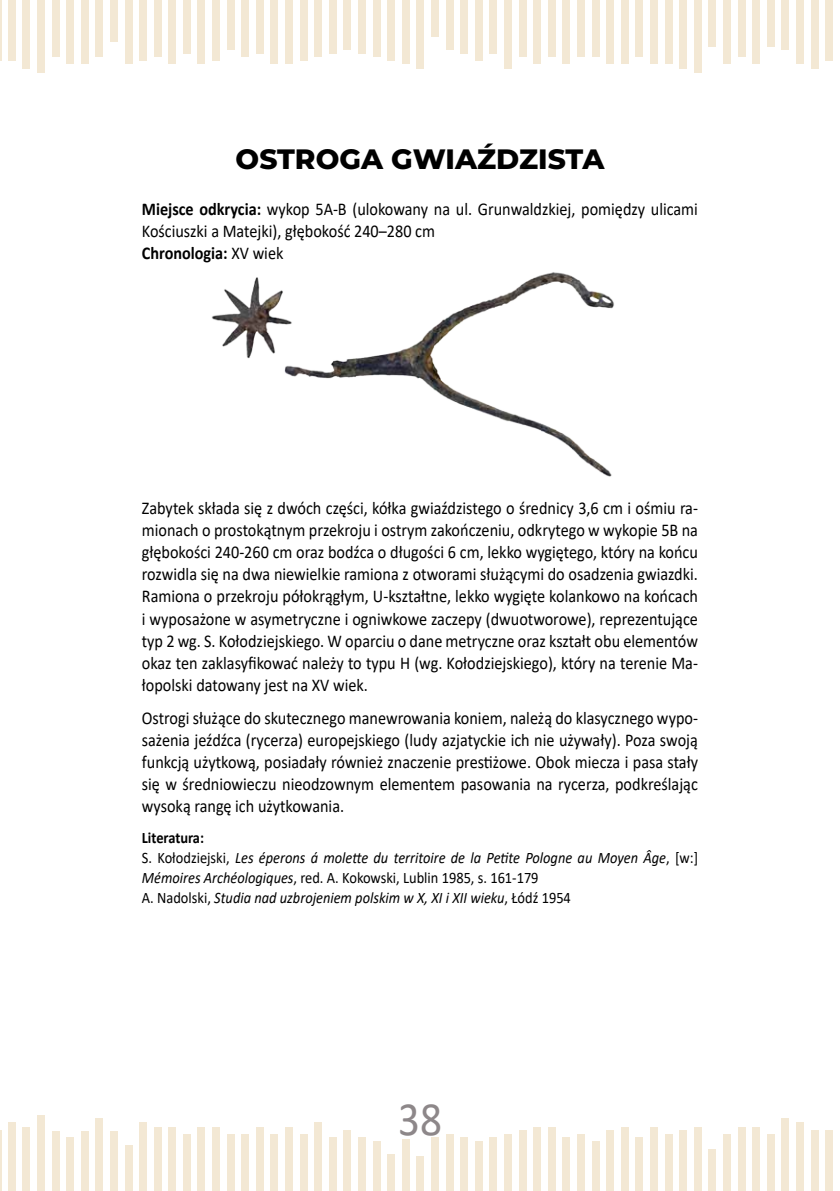
<style>
.page{position:relative;width:840px;height:1191px;background:#fff}
.page>*{position:absolute;margin:0;border:0;box-sizing:border-box;transform-origin:0 0}
.t1{font:48px "Calibri";color:#8d8789;scale:.9 1}
.t2{font:800 28px "Montserrat";color:#000}
.t3{font:18px/22px "Calibri";color:#000;text-align:justify;scale:.9 1}
.t4{font:italic 16px/20px "Calibri";color:#000;scale:.9 1}
.s1{font-weight:700}
.s2{font-weight:700;font-style:normal}
.s3{font-style:normal}
</style>
<div class="page">
<div style="left:824px;top:1130px;width:8px;height:61px;background:#f3e8d4"></div>
<div style="left:693px;top:1127px;width:8px;height:64px;background:#f3e8d4"></div>
<div style="left:562px;top:1137px;width:8px;height:54px;background:#f3e8d4"></div>
<div style="left:431px;top:1137px;width:8px;height:54px;background:#f3e8d4"></div>
<div style="left:299px;top:1134px;width:8px;height:57px;background:#f3e8d4"></div>
<div style="left:168px;top:1127px;width:8px;height:64px;background:#f3e8d4"></div>
<div style="left:37px;top:1115px;width:8px;height:76px;background:#f3e8d4"></div>
<div style="left:810px;top:1130px;width:8px;height:61px;background:#f3e8d4"></div>
<div style="left:679px;top:1130px;width:7px;height:61px;background:#f3e8d4"></div>
<div style="left:547px;top:1127px;width:8px;height:64px;background:#f3e8d4"></div>
<div style="left:416px;top:1156px;width:8px;height:35px;background:#f3e8d4"></div>
<div style="left:285px;top:1127px;width:8px;height:64px;background:#f3e8d4"></div>
<div style="left:154px;top:1127px;width:7px;height:64px;background:#f3e8d4"></div>
<div style="left:22px;top:1127px;width:8px;height:64px;background:#f3e8d4"></div>
<div style="left:795px;top:1122px;width:8px;height:69px;background:#f3e8d4"></div>
<div style="left:664px;top:1134px;width:8px;height:57px;background:#f3e8d4"></div>
<div style="left:533px;top:1127px;width:8px;height:64px;background:#f3e8d4"></div>
<div style="left:402px;top:1139px;width:7px;height:52px;background:#f3e8d4"></div>
<div style="left:270px;top:1134px;width:8px;height:57px;background:#f3e8d4"></div>
<div style="left:139px;top:1122px;width:8px;height:69px;background:#f3e8d4"></div>
<div style="left:8px;top:1122px;width:8px;height:69px;background:#f3e8d4"></div>
<div style="left:781px;top:1118px;width:8px;height:73px;background:#f3e8d4"></div>
<div style="left:649px;top:1127px;width:8px;height:64px;background:#f3e8d4"></div>
<div style="left:518px;top:1130px;width:8px;height:61px;background:#f3e8d4"></div>
<div style="left:387px;top:1154px;width:8px;height:37px;background:#f3e8d4"></div>
<div style="left:256px;top:1127px;width:8px;height:64px;background:#f3e8d4"></div>
<div style="left:124px;top:1145px;width:8px;height:46px;background:#f3e8d4"></div>
<hr style="left:0;top:1130px;width:1px;height:61px;background:#f3e8d4">
<div style="left:766px;top:1134px;width:8px;height:57px;background:#f3e8d4"></div>
<div style="left:635px;top:1137px;width:8px;height:54px;background:#f3e8d4"></div>
<div style="left:504px;top:1134px;width:7px;height:57px;background:#f3e8d4"></div>
<div style="left:372px;top:1142px;width:8px;height:49px;background:#f3e8d4"></div>
<div style="left:241px;top:1134px;width:8px;height:57px;background:#f3e8d4"></div>
<div style="left:110px;top:1131px;width:8px;height:60px;background:#f3e8d4"></div>
<div style="left:752px;top:1127px;width:7px;height:64px;background:#f3e8d4"></div>
<div style="left:620px;top:1127px;width:8px;height:64px;background:#f3e8d4"></div>
<div style="left:489px;top:1137px;width:8px;height:54px;background:#f3e8d4"></div>
<div style="left:358px;top:1137px;width:8px;height:54px;background:#f3e8d4"></div>
<div style="left:227px;top:1134px;width:7px;height:57px;background:#f3e8d4"></div>
<div style="left:95px;top:1118px;width:8px;height:73px;background:#f3e8d4"></div>
<div style="left:737px;top:1127px;width:8px;height:64px;background:#f3e8d4"></div>
<div style="left:606px;top:1130px;width:8px;height:61px;background:#f3e8d4"></div>
<div style="left:474px;top:1142px;width:8px;height:49px;background:#f3e8d4"></div>
<div style="left:343px;top:1130px;width:8px;height:61px;background:#f3e8d4"></div>
<div style="left:212px;top:1127px;width:8px;height:64px;background:#f3e8d4"></div>
<div style="left:81px;top:1131px;width:8px;height:60px;background:#f3e8d4"></div>
<div style="left:722px;top:1134px;width:8px;height:57px;background:#f3e8d4"></div>
<div style="left:591px;top:1142px;width:8px;height:49px;background:#f3e8d4"></div>
<div style="left:460px;top:1137px;width:8px;height:54px;background:#f3e8d4"></div>
<div style="left:329px;top:1137px;width:7px;height:54px;background:#f3e8d4"></div>
<div style="left:197px;top:1127px;width:8px;height:64px;background:#f3e8d4"></div>
<div style="left:66px;top:1137px;width:8px;height:54px;background:#f3e8d4"></div>
<div style="left:708px;top:1149px;width:8px;height:42px;background:#f3e8d4"></div>
<div style="left:577px;top:1134px;width:7px;height:57px;background:#f3e8d4"></div>
<div style="left:445px;top:1134px;width:8px;height:57px;background:#f3e8d4"></div>
<div style="left:314px;top:1122px;width:8px;height:69px;background:#f3e8d4"></div>
<div style="left:183px;top:1134px;width:8px;height:57px;background:#f3e8d4"></div>
<div style="left:52px;top:1131px;width:7px;height:60px;background:#f3e8d4"></div>
<hr style="left:0;top:0;width:1px;height:60px;background:#f3e8d4">
<div style="left:124px;top:0;width:8px;height:64px;background:#f3e8d4"></div>
<div style="left:256px;top:0;width:8px;height:53px;background:#f3e8d4"></div>
<div style="left:387px;top:0;width:8px;height:60px;background:#f3e8d4"></div>
<div style="left:518px;top:0;width:8px;height:56px;background:#f3e8d4"></div>
<div style="left:649px;top:0;width:8px;height:64px;background:#f3e8d4"></div>
<div style="left:781px;top:0;width:8px;height:49px;background:#f3e8d4"></div>
<div style="left:8px;top:0;width:8px;height:60px;background:#f3e8d4"></div>
<div style="left:139px;top:0;width:8px;height:60px;background:#f3e8d4"></div>
<div style="left:270px;top:0;width:8px;height:64px;background:#f3e8d4"></div>
<div style="left:402px;top:0;width:7px;height:64px;background:#f3e8d4"></div>
<div style="left:533px;top:0;width:8px;height:64px;background:#f3e8d4"></div>
<div style="left:664px;top:0;width:8px;height:64px;background:#f3e8d4"></div>
<div style="left:795px;top:0;width:8px;height:64px;background:#f3e8d4"></div>
<div style="left:22px;top:0;width:8px;height:69px;background:#f3e8d4"></div>
<div style="left:154px;top:0;width:7px;height:56px;background:#f3e8d4"></div>
<div style="left:285px;top:0;width:8px;height:64px;background:#f3e8d4"></div>
<div style="left:416px;top:0;width:8px;height:69px;background:#f3e8d4"></div>
<div style="left:547px;top:0;width:8px;height:56px;background:#f3e8d4"></div>
<div style="left:679px;top:0;width:7px;height:69px;background:#f3e8d4"></div>
<div style="left:810px;top:0;width:8px;height:69px;background:#f3e8d4"></div>
<div style="left:37px;top:0;width:8px;height:72px;background:#f3e8d4"></div>
<div style="left:168px;top:0;width:8px;height:64px;background:#f3e8d4"></div>
<div style="left:299px;top:0;width:8px;height:60px;background:#f3e8d4"></div>
<div style="left:431px;top:0;width:8px;height:36px;background:#f3e8d4"></div>
<div style="left:562px;top:0;width:8px;height:64px;background:#f3e8d4"></div>
<div style="left:693px;top:0;width:8px;height:72px;background:#f3e8d4"></div>
<div style="left:824px;top:0;width:8px;height:60px;background:#f3e8d4"></div>
<div style="left:52px;top:0;width:7px;height:56px;background:#f3e8d4"></div>
<div style="left:183px;top:0;width:8px;height:53px;background:#f3e8d4"></div>
<div style="left:314px;top:0;width:8px;height:56px;background:#f3e8d4"></div>
<div style="left:445px;top:0;width:8px;height:49px;background:#f3e8d4"></div>
<div style="left:577px;top:0;width:7px;height:56px;background:#f3e8d4"></div>
<div style="left:708px;top:0;width:8px;height:46px;background:#f3e8d4"></div>
<div style="left:66px;top:0;width:8px;height:64px;background:#f3e8d4"></div>
<div style="left:197px;top:0;width:8px;height:64px;background:#f3e8d4"></div>
<div style="left:329px;top:0;width:7px;height:53px;background:#f3e8d4"></div>
<div style="left:460px;top:0;width:8px;height:53px;background:#f3e8d4"></div>
<div style="left:591px;top:0;width:8px;height:56px;background:#f3e8d4"></div>
<div style="left:722px;top:0;width:8px;height:64px;background:#f3e8d4"></div>
<div style="left:81px;top:0;width:8px;height:64px;background:#f3e8d4"></div>
<div style="left:212px;top:0;width:8px;height:60px;background:#f3e8d4"></div>
<div style="left:343px;top:0;width:8px;height:49px;background:#f3e8d4"></div>
<div style="left:474px;top:0;width:8px;height:60px;background:#f3e8d4"></div>
<div style="left:606px;top:0;width:8px;height:64px;background:#f3e8d4"></div>
<div style="left:737px;top:0;width:8px;height:56px;background:#f3e8d4"></div>
<div style="left:95px;top:0;width:8px;height:56px;background:#f3e8d4"></div>
<div style="left:227px;top:0;width:7px;height:49px;background:#f3e8d4"></div>
<div style="left:358px;top:0;width:8px;height:53px;background:#f3e8d4"></div>
<div style="left:489px;top:0;width:8px;height:53px;background:#f3e8d4"></div>
<div style="left:620px;top:0;width:8px;height:64px;background:#f3e8d4"></div>
<div style="left:752px;top:0;width:7px;height:64px;background:#f3e8d4"></div>
<div style="left:110px;top:0;width:8px;height:41px;background:#f3e8d4"></div>
<div style="left:241px;top:0;width:8px;height:56px;background:#f3e8d4"></div>
<div style="left:372px;top:0;width:8px;height:56px;background:#f3e8d4"></div>
<div style="left:504px;top:0;width:7px;height:69px;background:#f3e8d4"></div>
<div style="left:635px;top:0;width:8px;height:56px;background:#f3e8d4"></div>
<div style="left:766px;top:0;width:8px;height:46px;background:#f3e8d4"></div>
<img style="left:211px;top:272px;width:403px;height:205px">
<h2 class="t2" style="left:235px;top:138px;width:370px">OSTROGA GWIAŹDZISTA</h2>
<p class="t3" style="left:142px;top:197px;width:619px;text-align:left"><span class="s1">Miejsce odkrycia:</span> wykop 5A-B (ulokowany na ul. Grunwaldzkiej, pomiędzy ulicami<br>Kościuszki a Matejki), głębokość 240–280 cm<br><span class="s1">Chronologia:</span> XV wiek</p>
<p class="t3" style="left:142px;top:497px;width:619px">Zabytek składa się z dwóch części, kółka gwiaździstego o średnicy 3,6 cm i ośmiu ra&shy;mionach o prostokątnym przekroju i ostrym zakończeniu, odkrytego w wykopie 5B na głębokości 240-260 cm oraz bodźca o długości 6 cm, lekko wygiętego, który na końcu rozwidla się na dwa niewielkie ramiona z otworami służącymi do osadzenia gwiazdki.<br>Ramiona o przekroju półokrągłym, U-kształtne, lekko wygięte kolankowo na końcach i wyposażone w asymetryczne i ogniwkowe zaczepy (dwuotworowe), reprezentujące typ 2 wg. S. Kołodziejskiego. W oparciu o dane metryczne oraz kształt obu elementów okaz ten zaklasyfikować należy to typu H (wg. Kołodziejskiego), który na terenie Ma&shy;łopolski datowany jest na XV wiek.</p>
<p class="t3" style="left:142px;top:706px;width:619px">Ostrogi służące do skutecznego manewrowania koniem, należą do klasycznego wypo&shy;sażenia jeźdźca (rycerza) europejskiego (ludy azjatyckie ich nie używały). Poza swoją funkcją użytkową, posiadały również znaczenie prestiżowe. Obok miecza i pasa stały się w średniowieczu nieodzownym elementem pasowania na rycerza, podkreślając wysoką rangę ich użytkowania.</p>
<p class="t4" style="left:142px;top:827px;width:619px"><span class="s2">Literatura:<br></span><span class="s3">S. Kołodziejski,</span> Les éperons á molette du territoire de la Petite Pologne au Moyen Âge<span class="s3">, [w:] </span>Mémoires Archéologiques<span class="s3">, red. A. Kokowski, Lublin 1985, s. 161-179<br>A. Nadolski,</span> Studia nad uzbrojeniem polskim w X, XI i XII wieku<span class="s3">, Łódź 1954</span></p>
<h1 class="t1" style="left:398px;top:1085px;width:50px">38</h1>
</div>
